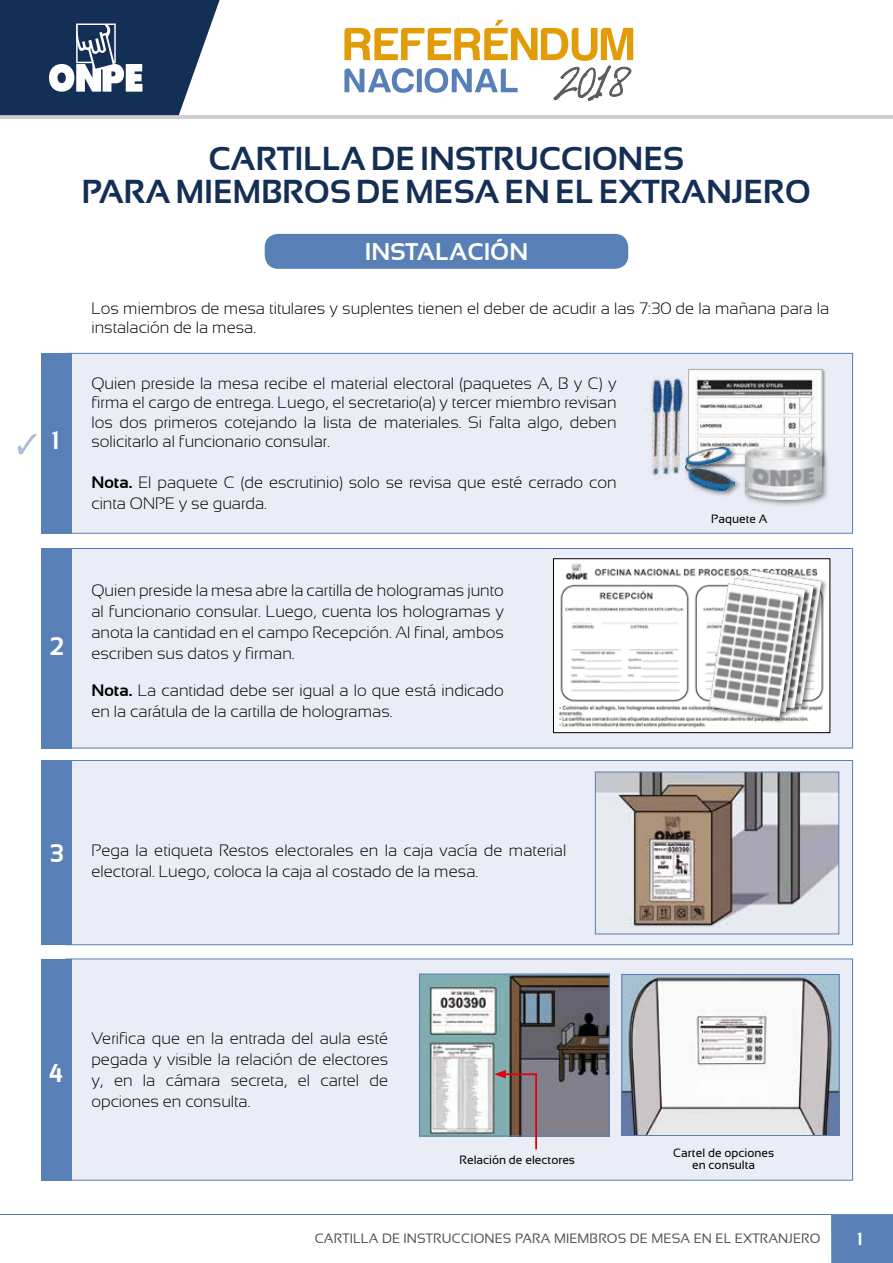
<style>
.page{position:relative;width:893px;height:1263px;background:#fff}
.page>*{position:absolute;margin:0;border:0;box-sizing:border-box;transform-origin:0 0}
.t1{font:700 33px/33px "Sansation";letter-spacing:-.01em;color:#142f56;text-align:center}
.t2{font:700 25.5px "Sansation";color:#fff}
.t3{font:700 24px "Sansation";color:#fff}
.t4{font:700 18px "Sansation";color:#fff}
.t5{font:300 16.5px/21px "Sansation";color:#000}
.t6{font:13.5px "Sansation";letter-spacing:.01em;color:#565655}
.t7{font:12px/12px "Sansation";color:#000;text-align:center}
.s1{font-weight:700}
</style>
<div class="page">
<div style="left:831px;top:1214px;width:62px;height:49px;background:#5880b7"></div>
<hr style="left:0;top:1214px;width:831px;height:1px;background:#5e779c">
<div style="left:265px;top:234px;width:363px;height:35px;background:#5880b7;border-radius:13px"></div>
<div style="left:65px;top:353px;width:788px;height:181px;background:#ebedf6;border:1px solid #5880b7"></div>
<div style="left:65px;top:548px;width:788px;height:200px;background:#ebedf6;border:1px solid #5880b7"></div>
<div style="left:65px;top:760px;width:788px;height:185px;background:#ebedf6;border:1px solid #5880b7"></div>
<div style="left:65px;top:958px;width:788px;height:222px;background:#ebedf6"></div>
<div style="left:689px;top:369px;width:137px;height:98px;background:#000;opacity:.39"></div>
<img style="left:741px;top:371px;width:79px;height:91px">
<div style="left:688px;top:369px;width:134px;height:95px;border:1px solid #afb0b0"></div>
<img style="left:602px;top:353px;width:139px;height:124px">
<div style="left:743px;top:443px;width:86px;height:64px;background:#000;opacity:.52"></div>
<img style="left:745px;top:448px;width:76px;height:52px">
<div style="left:683px;top:445px;width:58px;height:52px;background:#000;opacity:.5"></div>
<img style="left:685px;top:448px;width:49px;height:42px">
<img style="left:555px;top:561px;width:273px;height:170px">
<div style="left:553px;top:559px;width:277px;height:174px;border:1px solid #000"></div>
<img style="left:597px;top:773px;width:240px;height:154px">
<div style="left:595px;top:771px;width:244px;height:163px;border:1px solid #5880b7"></div>
<img style="left:421px;top:975px;width:187px;height:159px">
<div style="left:419px;top:973px;width:191px;height:163px;border:1px solid #5880b7"></div>
<img style="left:623px;top:976px;width:215px;height:158px">
<div style="left:621px;top:974px;width:219px;height:162px;border:1px solid #5880b7"></div>
<div style="left:42px;top:353px;width:30px;height:181px;background:#5880b7"></div>
<div style="left:42px;top:548px;width:30px;height:200px;background:#5880b7"></div>
<div style="left:42px;top:760px;width:30px;height:185px;background:#5880b7"></div>
<div style="left:42px;top:958px;width:30px;height:222px;background:#5880b7"></div>
<svg style="left:18px;top:434px;width:19px;height:20px"></svg>
<svg style="left:494px;top:1070px;width:44px;height:80px"></svg>
<div style="left:730px;top:569px;width:98px;height:141px;background:#000;opacity:.45"></div>
<img style="left:731px;top:570px;width:90px;height:134px">
<div style="left:723px;top:573px;width:97px;height:142px;background:#000;opacity:.45"></div>
<img style="left:724px;top:574px;width:90px;height:135px">
<div style="left:714px;top:577px;width:97px;height:141px;background:#000;opacity:.45"></div>
<img style="left:715px;top:578px;width:90px;height:4px">
<div style="left:708px;top:582px;width:97px;height:142px;background:#000;opacity:.45"></div>
<img style="left:709px;top:583px;width:90px;height:135px">
<hr style="left:0;top:115px;width:893px;height:3px;background:#cecece">
<svg style="left:344px;top:20px;width:289px;height:81px"></svg>
<svg style="left:0;top:0;width:220px;height:115px"></svg>
<h2 class="t2" style="left:51px;top:425px;width:9px">1</h2>
<h1 class="t1" style="left:81px;top:142px;width:731px">CARTILLA DE INSTRUCCIONES<br>PARA MIEMBROS DE MESA EN EL EXTRANJERO</h1>
<h3 class="t3" style="left:365px;top:237px;width:165px">INSTALACIÓN</h3>
<p class="t5" style="left:91px;top:298px;width:739px;line-height:19.5px">Los miembros de mesa titulares y suplentes tienen el deber de acudir a las 7:30 de la mañana para la instalación de la mesa.</p>
<p class="t5" style="left:91px;top:373px;width:527px;line-height:19.5px;text-align:justify">Quien preside la mesa recibe el material electoral (paquetes A, B y C) y firma el cargo de entrega. Luego, el secretario(a) y tercer miembro revisan los dos primeros cotejando la lista de materiales. Si falta algo, deben solicitarlo al funcionario consular.</p>
<p class="t5" style="left:91px;top:472px;width:527px"><span class="s1">Nota.</span> El paquete C (de escrutinio) solo se revisa que esté cerrado con cinta ONPE y se guarda.</p>
<p class="t7" style="left:711px;top:512px;width:58px">Paquete A</p>
<h2 class="t2" style="left:50px;top:632px;width:16px">2</h2>
<p class="t5" style="left:91px;top:580px;width:414px;text-align:justify">Quien preside la mesa abre la cartilla de hologramas junto al funcionario consular. Luego, cuenta los hologramas y anota la cantidad en el campo Recepción. Al final, ambos escriben sus datos y firman.</p>
<p class="t5" style="left:91px;top:679px;width:414px"><span class="s1">Nota.</span> La cantidad debe ser igual a lo que está indicado en la carátula de la cartilla de hologramas.</p>
<h2 class="t2" style="left:50px;top:839px;width:15px">3</h2>
<p class="t5" style="left:91px;top:840px;width:476px">Pega la etiqueta Restos electorales en la caja vacía de material electoral. Luego, coloca la caja al costado de la mesa.</p>
<h2 class="t2" style="left:49px;top:1058px;width:15px">4</h2>
<p class="t5" style="left:91px;top:1027px;width:298px;text-align:justify">Verifica que en la entrada del aula esté pegada y visible la relación de electores y, en la cámara secreta, el cartel de opciones en consulta.</p>
<p class="t7" style="left:460px;top:1154px;width:117px">Relación de electores</p>
<p class="t7" style="left:673px;top:1147px;width:103px">Cartel de opciones en consulta</p>
<p class="t6" style="left:315px;top:1231px;width:507px">CARTILLA DE INSTRUCCIONES PARA MIEMBROS DE MESA EN EL EXTRANJERO</p>
<p class="t4" style="left:857px;top:1228px;width:7px">1</p>
</div>
